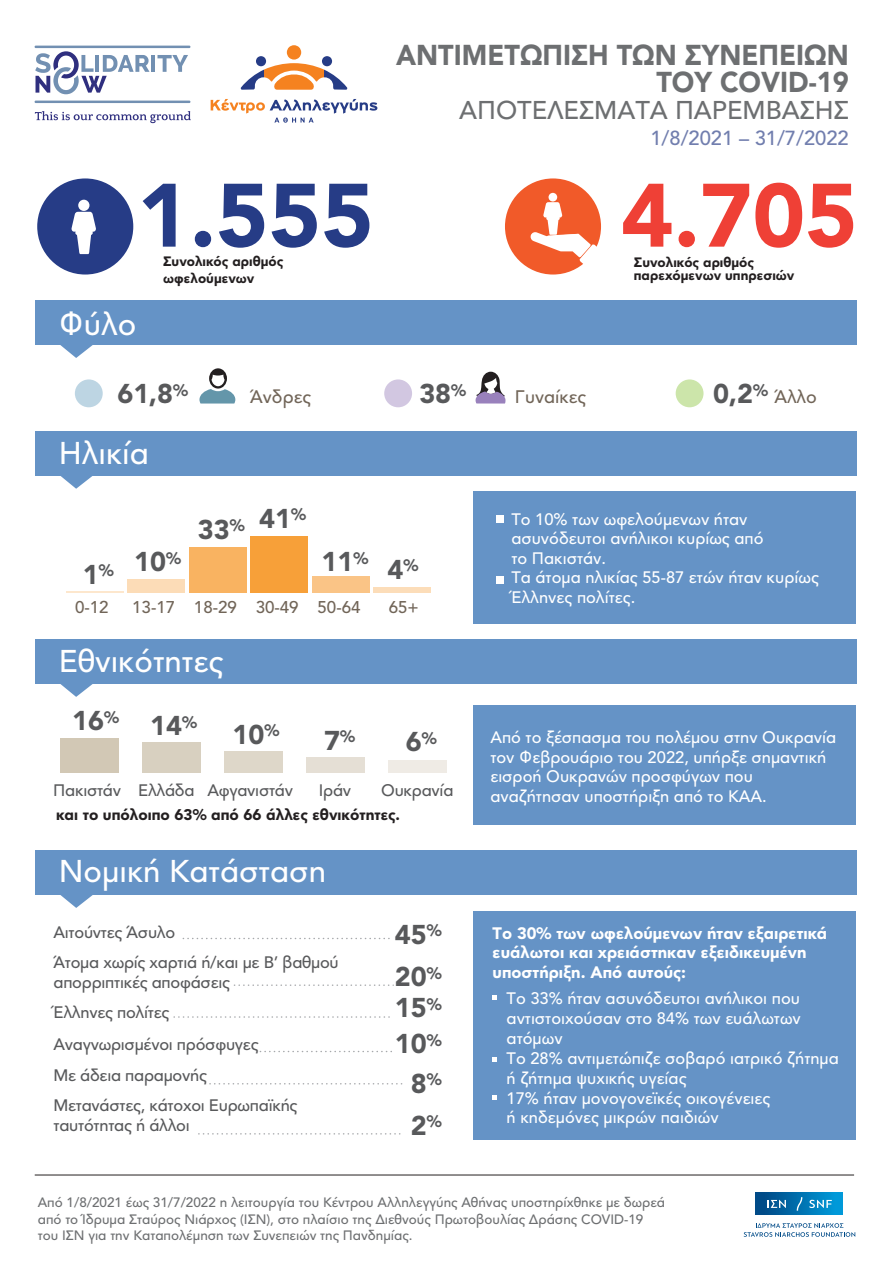
<style>
.page{position:relative;width:893px;height:1263px;background:#fff}
.page>*{position:absolute;margin:0;border:0;box-sizing:border-box;transform-origin:0 0}
.t1{font:900 88.8px "Avenir Greek";color:#263c86}
.t2{font:900 88.8px "Avenir Greek";color:#ef4036}
.t3{font:500 31.2px "Avenir Greek";color:#fff}
.t4{font:900 28.5px/27px "Avenir Greek";color:#6d6f71;text-align:right;scale:.95 1}
.t5{font:900 27px/42.3px "Avenir Greek";color:#58595b}
.t6{font:500 25.5px "Avenir Greek";color:#6d6f71}
.t7{font:500 20.1px "Avenir Greek";color:#717eae}
.t8{font:500 18px "Avenir Greek";color:#716558}
.t9{font:500 16.95px "Avenir Greek";color:#716558}
.t10{font:500 16.5px/19.5px "Avenir Greek";color:#fff}
.t11{font:500 16.5px/30.9px "Avenir Greek";letter-spacing:-.015em;color:#58595b}
.t12{font:900 16.5px/19.8px "Avenir Greek";color:#fff}
.t13{font:900 15.3px "Avenir Greek";color:#231f20}
.t14{font:500 13.5px/16.2px "Avenir Greek";color:#6d6f71}
.t15{font:900 13.5px/13.5px "Avenir Greek";color:#231f20}
.s1{font-size:16.5px}
</style>
<div class="page">
<div style="left:35px;top:300px;width:822px;height:45px;background:#6593c6"></div>
<svg style="left:60px;top:345px;width:33px;height:13px"></svg>
<div style="left:35px;top:431px;width:822px;height:45px;background:#6593c6"></div>
<svg style="left:61px;top:476px;width:32px;height:13px"></svg>
<div style="left:35px;top:639px;width:822px;height:45px;background:#6593c6"></div>
<svg style="left:60px;top:684px;width:33px;height:13px"></svg>
<div style="left:35px;top:850px;width:822px;height:45px;background:#6593c6"></div>
<svg style="left:60px;top:895px;width:33px;height:13px"></svg>
<hr style="left:152px;top:55px;width:3px;height:17px;background:#7290b2">
<svg style="left:157px;top:55px;width:31px;height:17px"></svg>
<svg style="left:35px;top:111px;width:156px;height:12px"></svg>
<svg style="left:35px;top:51px;width:115px;height:43px"></svg>
<hr style="left:35px;top:46px;width:155px;height:2px;background:#7290b2">
<hr style="left:35px;top:101px;width:155px;height:2px;background:#7290b2">
<div style="left:473px;top:911px;width:383px;height:228px;background:#6593c6"></div>
<div style="left:473px;top:705px;width:383px;height:120px;background:#6593c6"></div>
<div style="left:473px;top:491px;width:383px;height:133px;background:#6593c6"></div>
<svg style="left:199px;top:368px;width:36px;height:35px"></svg>
<svg style="left:476px;top:372px;width:29px;height:31px"></svg>
<div style="left:384px;top:379px;width:28px;height:28px;background:#d2c7e1;border-radius:50%"></div>
<div style="left:75px;top:379px;width:28px;height:28px;background:#bdd5e3;border-radius:50%"></div>
<div style="left:676px;top:379px;width:27px;height:28px;background:#cce5aa;border-radius:50%"></div>
<svg style="left:744px;top:1223px;width:111px;height:14px"></svg>
<div style="left:756px;top:1193px;width:87px;height:22px;background:linear-gradient(to right,#014480,#01a0df)"></div>
<svg style="left:767px;top:1200px;width:19px;height:8px"></svg>
<svg style="left:809px;top:1200px;width:23px;height:8px"></svg>
<svg style="left:797px;top:1197px;width:5px;height:14px"></svg>
<hr style="left:35px;top:1174px;width:819px;height:1px;background:#231f20">
<div style="left:128px;top:579px;width:57px;height:13px;background:#fcdcb7"></div>
<div style="left:189px;top:547px;width:57px;height:45px;background:#f9b361"></div>
<div style="left:250px;top:536px;width:58px;height:56px;background:#f7a039"></div>
<div style="left:312px;top:576px;width:57px;height:16px;background:#fac486"></div>
<div style="left:373px;top:587px;width:57px;height:5px;background:#fcddb9"></div>
<hr style="left:66px;top:591px;width:58px;height:1px;background:#f7931e">
<div style="left:496px;top:515px;width:7px;height:8px;background:#fff"></div>
<div style="left:496px;top:577px;width:7px;height:7px;background:#fff"></div>
<svg style="left:183px;top:938px;width:207px;height:1px"></svg>
<svg style="left:234px;top:984px;width:159px;height:2px"></svg>
<svg style="left:174px;top:1016px;width:216px;height:2px"></svg>
<svg style="left:260px;top:1051px;width:132px;height:1px"></svg>
<svg style="left:210px;top:1083px;width:193px;height:1px"></svg>
<svg style="left:199px;top:1133px;width:202px;height:1px"></svg>
<div style="left:60px;top:738px;width:59px;height:35px;background:#d2c8b5"></div>
<div style="left:142px;top:743px;width:59px;height:30px;background:#d8d0c0"></div>
<div style="left:224px;top:751px;width:59px;height:22px;background:#ded7c9"></div>
<div style="left:306px;top:758px;width:59px;height:15px;background:#e5dfd5"></div>
<div style="left:388px;top:760px;width:59px;height:13px;background:#efebe5"></div>
<svg style="left:492px;top:995px;width:5px;height:5px"></svg>
<svg style="left:492px;top:1057px;width:5px;height:4px"></svg>
<svg style="left:492px;top:1095px;width:5px;height:5px"></svg>
<div style="left:505px;top:178px;width:96px;height:97px;background:#f15a29;border-radius:50%"></div>
<div style="left:548px;top:193px;width:9px;height:9px;background:#fff;border-radius:50%"></div>
<svg style="left:530px;top:202px;width:69px;height:63px"></svg>
<div style="left:37px;top:178px;width:96px;height:97px;background:#263c86;border-radius:50%"></div>
<div style="left:78px;top:200px;width:11px;height:11px;background:#fff;border-radius:50%"></div>
<svg style="left:71px;top:212px;width:25px;height:42px"></svg>
<svg style="left:241px;top:45px;width:106px;height:45px"></svg>
<svg style="left:211px;top:99px;width:166px;height:24px"></svg>
<h1 class="t1" style="left:137px;top:165px;width:238px">1.555</h1>
<p class="t15" style="left:163px;top:255px;width:122px">Συνολικός αριθµός</p>
<h2 class="t3" style="left:59px;top:307px;width:79px">Φύλο</h2>
<p class="t15" style="left:163px;top:271px;width:93px">ωφελούµενων</p>
<h3 class="t4" style="left:396px;top:42px;width:478px">ΑΝΤΙΜΕΤΩΠΙΣΗ ΤΩΝ ΣΥΝΕΠΕΙΩΝ<br>ΤΟΥ COVID-19</h3>
<h3 class="t6" style="left:459px;top:96px;width:391px">ΑΠΟΤΕΛΕΣΜΑΤΑ ΠΑΡΕΜΒΑΣΗΣ</h3>
<p class="t7" style="left:650px;top:127px;width:200px">1/8/2021 – 31/7/2022</p>
<h1 class="t2" style="left:621px;top:165px;width:238px">4.705</h1>
<p class="t15" style="left:634px;top:256px;width:162px">Συνολικός αριθµός παρεχόµενων υπηρεσιών</p>
<h3 class="t5" style="left:117px;top:373px;width:72px">61,8<sup>%</sup></h3>
<h3 class="t5" style="left:419px;top:373px;width:48px">38<sup>%</sup></h3>
<h3 class="t5" style="left:713px;top:373px;width:56px">0,2<sup>%</sup></h3>
<p class="t8" style="left:250px;top:387px;width:62px">Άνδρες</p>
<p class="t8" style="left:515px;top:387px;width:73px">Γυναίκες</p>
<p class="t8" style="left:774px;top:387px;width:44px">Άλλο</p>
<h2 class="t3" style="left:59px;top:436px;width:92px">Ηλικία</h2>
<h3 class="t5" style="left:83px;top:541px;width:100px">1<sub>%</sub> 10<sup>%</sup></h3>
<h3 class="t5" style="left:198px;top:503px;width:110px">33<span class="s1">%</span> 41<sup>%</sup></h3>
<h3 class="t5" style="left:321px;top:541px;width:48px">11<sup>%</sup></h3>
<h3 class="t5" style="left:387px;top:548px;width:32px">4<sup>%</sup></h3>
<p class="t9" style="left:75px;top:597px;width:35px">0-12</p>
<p class="t9" style="left:132px;top:597px;width:230px">13-17 18-29 30-49 50-64</p>
<p class="t9" style="left:389px;top:597px;width:32px">65+</p>
<h2 class="t3" style="left:59px;top:644px;width:166px">Εθνικότητες</h2>
<h3 class="t5" style="left:72px;top:700px;width:48px">16<sup>%</sup></h3>
<h3 class="t5" style="left:150px;top:705px;width:48px">14<sup>%</sup></h3>
<h3 class="t5" style="left:232px;top:713px;width:48px">10<sup>%</sup></h3>
<h3 class="t5" style="left:324px;top:719px;width:32px">7<sup>%</sup></h3>
<h3 class="t5" style="left:406px;top:721px;width:32px">6<sup>%</sup></h3>
<p class="t11" style="left:53px;top:776px;width:241px">Πακιστάν Ελλάδα Αφγανιστάν</p>
<p class="t11" style="left:319px;top:776px;width:34px">Ιράν</p>
<p class="t11" style="left:381px;top:776px;width:74px">Ουκρανία</p>
<p class="t13" style="left:56px;top:806px;width:346px">και το υπόλοιπο 63% από 66 άλλες εθνικότητες.</p>
<h2 class="t3" style="left:59px;top:854px;width:269px">Νοµική Κατάσταση</h2>
<p class="t11" style="left:54px;top:917px;width:287px;line-height:30.3px">Αιτούντες Άσυλο<br>Άτοµα χωρίς χαρτιά ή/και µε B’ βαθµού</p>
<p class="t11" style="left:54px;top:967px;width:246px">απορριπτικές αποφάσεις<br>Έλληνες πολίτες<br>Αναγνωρισµένοι πρόσφυγες<br>Με άδεια παραµονής<br>Μετανάστες, κάτοχοι Ευρωπαϊκής</p>
<p class="t11" style="left:54px;top:1111px;width:138px">ταυτότητας ή άλλοι</p>
<h3 class="t5" style="left:395px;top:914px;width:48px">45<sup>%<br></sup>20<sup>%</sup></h3>
<h3 class="t5" style="left:395px;top:990px;width:48px;line-height:36px">15<sup>%<br></sup>10<sup>%</sup></h3>
<h3 class="t5" style="left:411px;top:1062px;width:32px">8<sup>%<br></sup>2<sup>%</sup></h3>
<p class="t10" style="left:511px;top:510px;width:309px">Το 10% των ωφελούµενων ήταν ασυνόδευτοι ανήλικοι κυρίως από<br>το Πακιστάν.<br>Τα άτοµα ηλικίας 55-87 ετών ήταν κυρίως<br>Έλληνες πολίτες.</p>
<p class="t10" style="left:490px;top:728px;width:347px">Από το ξέσπασµα του πολέµου στην Ουκρανία τον Φεβρουάριο του 2022, υπήρξε σηµαντική εισροή Ουκρανών προσφύγων που αναζήτησαν υποστήριξη από το ΚΑΑ.</p>
<p class="t12" style="left:493px;top:923px;width:336px">Το 30% των ωφελούµενων ήταν εξαιρετικά ευάλωτοι και χρειάστηκαν εξειδικευµένη υποστήριξη. Από αυτούς:</p>
<p class="t10" style="left:507px;top:989px;width:334px">Το 33% ήταν ασυνόδευτοι ανήλικοι που αντιστοιχούσαν στο 84% των ευάλωτων ατόµων<br>Το 28% αντιµετώπιζε σοβαρό ιατρικό ζήτηµα ή ζήτηµα ψυχικής υγείας<br>17% ήταν µονογονεϊκές οικογένειες<br>ή κηδεµόνες µικρών παιδιών</p>
<p class="t14" style="left:38px;top:1195px;width:629px">Από 1/8/2021 έως 31/7/2022 η λειτουργία του Κέντρου Αλληλεγγύης Αθήνας υποστηρίχθηκε µε δωρεά από το Ίδρυµα Σταύρος Νιάρχος (ΙΣΝ), στο πλαίσιο της ∆ιεθνούς Πρωτοβουλίας ∆ράσης COVID-19 του ΙΣΝ για την Καταπολέµηση των Συνεπειών της Πανδηµίας.</p>
</div>
